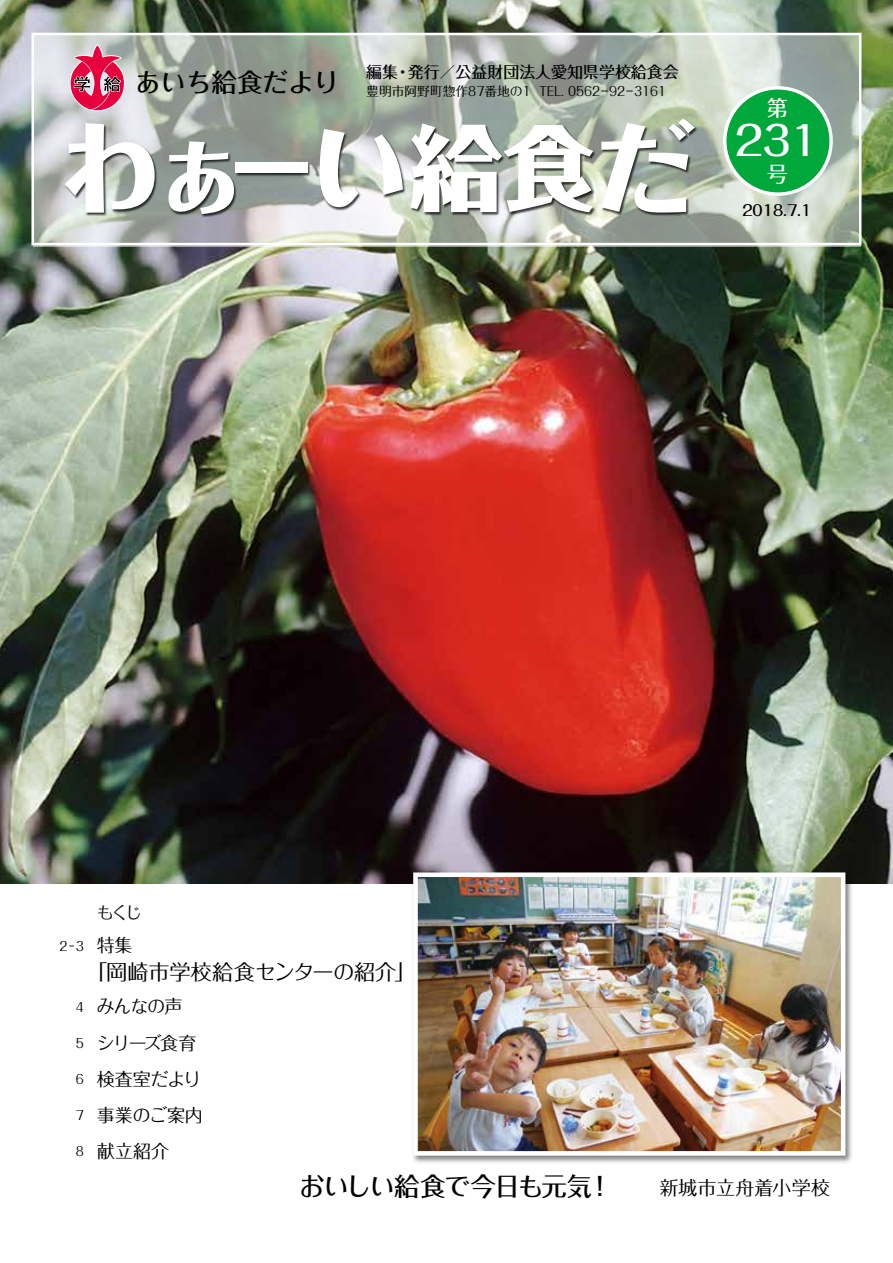
<style>
.page{position:relative;width:893px;height:1263px;background:#fff}
.page>*{position:absolute;margin:0;border:0;box-sizing:border-box;transform-origin:0 0}
.t1{font:800 100.95px "Folk Pro";color:#fff}
.t2{font:500 40.35px "Folk Pro";color:#fff}
.t3{font:500 25.5px "Folk Pro";letter-spacing:-.05em;color:#000}
.t4{font:500 25.5px "Folk Pro";letter-spacing:-.005em;color:#000}
.t5{font:21.3px "Folk Pro";letter-spacing:-.015em;color:#000}
.t6{font:500 21.3px "Folk Pro";color:#fff}
.t7{font:19.2px "Folk Pro";letter-spacing:-.005em;color:#000}
.t8{font:18px/36.2px "Folk Pro";letter-spacing:-.03em;color:#000}
.t9{font:16.95px "Folk Pro";color:#000}
.t10{font:500 15.9px "Folk Pro";color:#000}
.t11{font:500 14.85px "Folk Pro";color:#000}
.t12{font:12.75px "Folk Pro";color:#000}
.s1{font-size:92.55px}
</style>
<div class="page">
<img style="left:0;top:0;width:893px;height:884px">
<svg style="left:33px;top:37px;width:827px;height:210px;background:#b3bbb1"></svg>
<div style="left:31px;top:33px;width:830px;height:212px;border:3px solid #fff"></div>
<div style="left:411px;top:871px;width:443px;height:293px;background:#000;opacity:.5"></div>
<img style="left:419px;top:878px;width:420px;height:272px">
<div style="left:413px;top:872px;width:432px;height:284px;border:5px solid #fff"></div>
<div style="left:64px;top:119px;width:634px;height:98px;background:#000;opacity:.75"></div>
<div style="left:725px;top:88px;width:106px;height:106px;background:#00a73b;border-radius:50%"></div>
<div style="left:723px;top:86px;width:110px;height:110px;border:3px solid #fff;border-radius:50%"></div>
<svg style="left:69px;top:43px;width:57px;height:70px;background:#d16e89"></svg>
<h3 class="t4" style="left:135px;top:60px;width:206px">あいち給食だより</h3>
<p class="t10" style="left:366px;top:59px;width:314px">編集・発行／公益財団法人愛知県学校給食会</p>
<p class="t12" style="left:366px;top:81px;width:301px">豊明市阿野町惣作87番地の1 TEL. 0562−92−3161</p>
<h1 class="t1" style="left:60px;top:82px;width:638px">わぁーい<span class="s1">給食</span>だ</h1>
<h3 class="t6" style="left:767px;top:90px;width:23px">第</h3>
<h2 class="t2" style="left:735px;top:107px;width:85px">231</h2>
<h3 class="t6" style="left:767px;top:156px;width:23px">号</h3>
<p class="t11" style="left:742px;top:197px;width:70px">2018.7.1</p>
<p class="t12" style="left:60px;top:935px;width:26px">2−3</p>
<p class="t12" style="left:76px;top:996px;width:10px">4</p>
<p class="t12" style="left:76px;top:1032px;width:10px">5</p>
<p class="t12" style="left:76px;top:1068px;width:10px">6</p>
<p class="t12" style="left:76px;top:1104px;width:10px">7</p>
<p class="t12" style="left:76px;top:1141px;width:10px">8</p>
<h3 class="t9" style="left:97px;top:898px;width:47px">もくじ</h3>
<h3 class="t8" style="left:97px;top:924px;width:37px">特集</h3>
<h3 class="t5" style="left:86px;top:954px;width:331px">「岡崎市学校給食センターの紹介」</h3>
<h3 class="t8" style="left:97px;top:986px;width:108px">みんなの声シリーズ食育検査室だより事業のご案内献立紹介</h3>
<h3 class="t3" style="left:299px;top:1165px;width:315px">おいしい給食で今日も元気！</h3>
<h3 class="t7" style="left:659px;top:1171px;width:172px">新城市立舟着小学校</h3>
</div>
